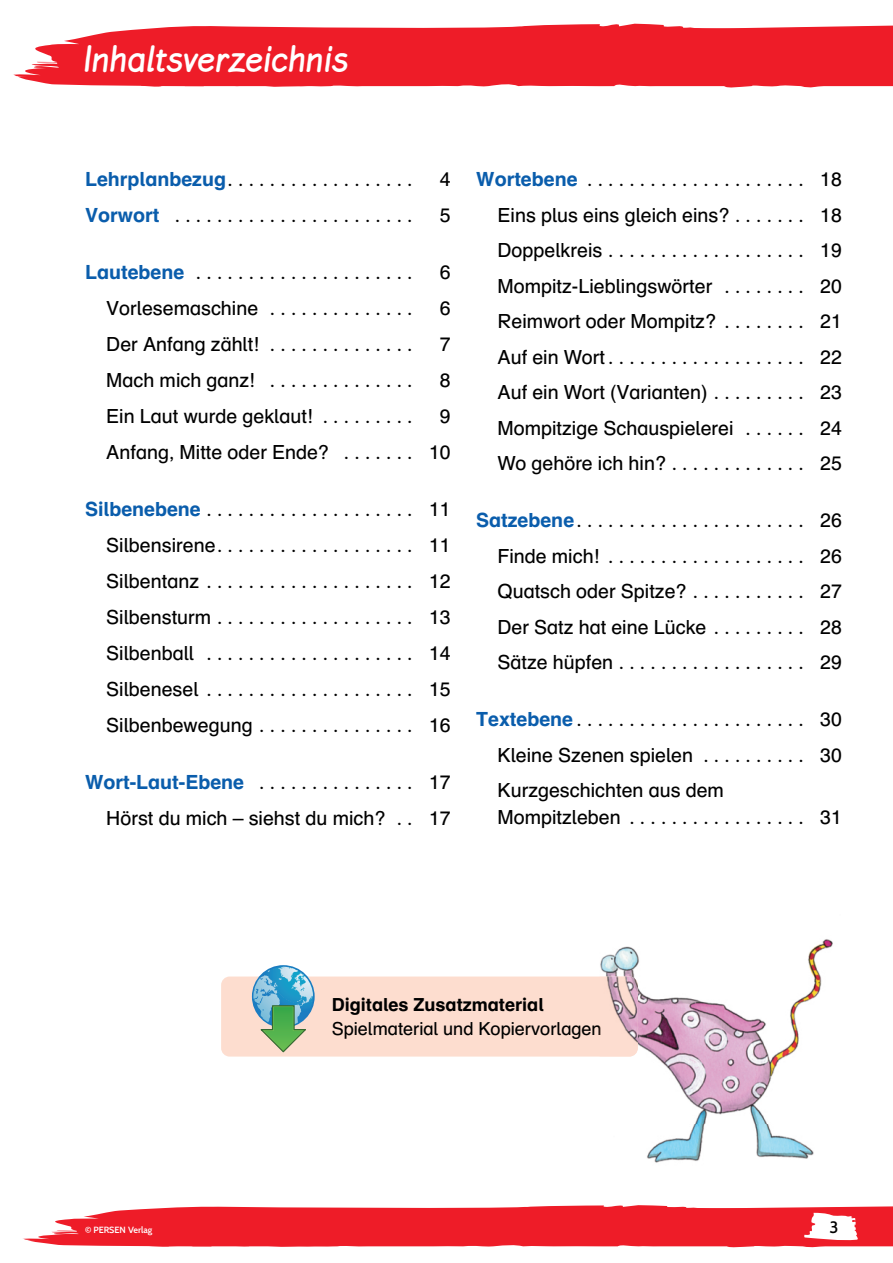
<style>
.page{position:relative;width:893px;height:1263px;background:#fff}
.page>*{position:absolute;margin:0;border:0;box-sizing:border-box;transform-origin:0 0}
.t1{font:700 40.5px "Lemme Script";letter-spacing:-.005em;color:#fff}
.t2{font:19.5px/35.5px "Auer Schulbuch";color:#000;text-align:justify}
.t3{font:18px "Auer Schulbuch";color:#000}
.t4{font:700 18px "Auer Schulbuch";color:#000}
.t5{font:500 16.5px "Cabin";color:#000}
.t6{font:600 9px "Cabin";color:#fff}
.s1{font-weight:700;color:#0a5dac}
</style>
<div class="page">
<svg style="left:23px;top:1205px;width:870px;height:42px;background:#f03e48"></svg>
<svg style="left:726px;top:82px;width:167px;height:6px"></svg>
<svg style="left:13px;top:26px;width:806px;height:61px;background:#f03842"></svg>
<div style="left:505px;top:23px;width:388px;height:59px;background:#ee1c28"></div>
<div style="left:221px;top:976px;width:417px;height:80px;background:#fdddcf;border-radius:9px"></div>
<svg style="left:253px;top:966px;width:61px;height:61px;background:#64b2d4"></svg>
<div style="left:252px;top:965px;width:63px;height:63px;border:2px solid #1b7cc1;border-radius:50%"></div>
<svg style="left:267px;top:970px;width:17px;height:17px"></svg>
<svg style="left:260px;top:1006px;width:47px;height:47px"></svg>
<img style="left:599px;top:939px;width:234px;height:224px">
<img style="left:599px;top:976px;width:39px;height:80px">
<svg style="left:599px;top:1022px;width:2px;height:17px"></svg>
<h1 class="t1" style="left:85px;top:45px;width:267px">Inhaltsverzeichnis</h1>
<p class="t2" style="left:85px;top:164px;width:329px"><span class="s1">Lehrplanbezug</span>. . . . . . . . . . . . . . . . . .</p>
<p class="t2" style="left:440px;top:164px;width:12px">4</p>
<p class="t2" style="left:85px;top:199px;width:329px"><span class="s1">Vorwort</span> . . . . . . . . . . . . . . . . . . . . . . .</p>
<p class="t2" style="left:440px;top:199px;width:12px">5</p>
<p class="t2" style="left:85px;top:257px;width:329px"><span class="s1">Lautebene</span> . . . . . . . . . . . . . . . . . . . . .</p>
<p class="t2" style="left:440px;top:257px;width:12px">6</p>
<p class="t2" style="left:106px;top:293px;width:308px">Vorlesemaschine . . . . . . . . . . . . . .</p>
<p class="t2" style="left:440px;top:293px;width:12px">6</p>
<p class="t2" style="left:106px;top:328px;width:308px">Der Anfang zählt! . . . . . . . . . . . . . .</p>
<p class="t2" style="left:440px;top:328px;width:12px">7</p>
<p class="t2" style="left:106px;top:364px;width:308px">Mach mich ganz! . . . . . . . . . . . . . .</p>
<p class="t2" style="left:440px;top:364px;width:12px">8</p>
<p class="t2" style="left:106px;top:400px;width:308px">Ein Laut wurde geklaut! . . . . . . . . .</p>
<p class="t2" style="left:106px;top:400px;width:346px;text-align:right">9<br>Anfang, Mitte oder Ende? . . . . . . . 10</p>
<p class="t2" style="left:106px;top:493px;width:346px;text-indent:-21px"><span class="s1">Silbenebene</span> . . . . . . . . . . . . . . . . . . . . 11<br>Silbensirene. . . . . . . . . . . . . . . . . . . 11<br>Silbentanz . . . . . . . . . . . . . . . . . . . . 12<br>Silbensturm . . . . . . . . . . . . . . . . . . . 13<br>Silbenball . . . . . . . . . . . . . . . . . . . . 14<br>Silbenesel . . . . . . . . . . . . . . . . . . . . 15<br>Silbenbewegung . . . . . . . . . . . . . . . 16</p>
<p class="t2" style="left:85px;top:766px;width:367px;text-align:right"><span class="s1">Wort-Laut-Ebene</span> . . . . . . . . . . . . . . . 17<br>Hörst du mich – siehst du mich? . . 17</p>
<p class="t2" style="left:497px;top:164px;width:346px;text-indent:-21px"><span class="s1">Wortebene</span> . . . . . . . . . . . . . . . . . . . . . 18<br>Eins plus eins gleich eins? . . . . . . . 18<br>Doppelkreis . . . . . . . . . . . . . . . . . . . 19<br>Mompitz-Lieblingswörter . . . . . . . . 20<br>Reimwort oder Mompitz? . . . . . . . . 21<br>Auf ein Wort . . . . . . . . . . . . . . . . . . . 22<br>Auf ein Wort (Varianten) . . . . . . . . . 23<br>Mompitzige Schauspielerei . . . . . . 24<br>Wo gehöre ich hin? . . . . . . . . . . . . . 25</p>
<p class="t2" style="left:497px;top:505px;width:346px;text-indent:-21px"><span class="s1">Satzebene</span>. . . . . . . . . . . . . . . . . . . . . . 26<br>Finde mich! . . . . . . . . . . . . . . . . . . . 26<br>Quatsch oder Spitze? . . . . . . . . . . . 27<br>Der Satz hat eine Lücke . . . . . . . . . 28<br>Sätze hüpfen . . . . . . . . . . . . . . . . . . 29</p>
<p class="t2" style="left:497px;top:703px;width:346px;text-indent:-21px"><span class="s1">Textebene</span> . . . . . . . . . . . . . . . . . . . . . . 30<br>Kleine Szenen spielen . . . . . . . . . . 30<br>Kurzgeschichten aus dem</p>
<p class="t2" style="left:497px;top:802px;width:346px">Mompitzleben . . . . . . . . . . . . . . . . . 31</p>
<p class="t4" style="left:332px;top:998px;width:213px">Digitales Zusatzmaterial</p>
<p class="t3" style="left:332px;top:1022px;width:272px">Spielmaterial und Kopiervorlagen</p>
<p class="t6" style="left:85px;top:1226px;width:69px">© PERSEN Verlag</p>
<p class="t5" style="left:829px;top:1221px;width:10px">3</p>
</div>
